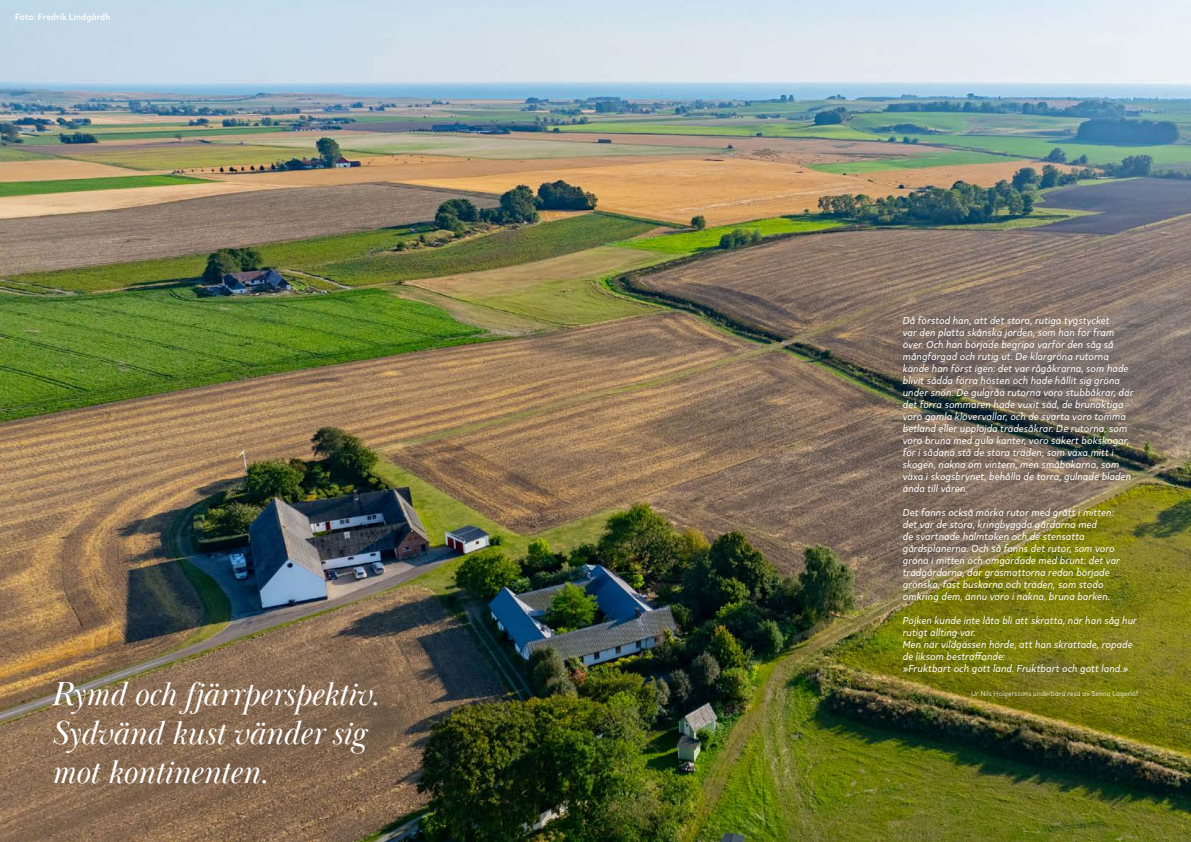
<style>
.page{position:relative;width:1191px;height:842px;background:#fff}
.page>*{position:absolute;margin:0;border:0;box-sizing:border-box;transform-origin:0 0}
.t1{font:italic 34.2px/38.8px "Baskerville Display PT";letter-spacing:-.01em;color:#fff}
.t2{font:italic 10px/12px "Kappa Display";letter-spacing:.01em;color:#fff}
.t3{font:700 9px "Kappa Display";letter-spacing:.015em;color:#fff}
.t4{font:7px "Kappa Display";letter-spacing:.025em;color:#fff}
</style>
<div class="page">
<img style="left:0;top:0;width:1191px;height:842px">
<p class="t3" style="left:15px;top:11px;width:97px">Foto: Fredrik Lindgårdh</p>
<p class="t2" style="left:902px;top:314px;width:232px">Då förstod han, att det stora, rutiga tygstycket<br>var den platta skånska jorden, som han for fram över. Och han började begripa varför den såg så mångfärgad och rutig ut. De klargröna rutorna kände han först igen: det var rågåkrarna, som hade blivit sådda förra hösten och hade hållit sig gröna under snön. De gulgråa rutorna voro stubbåkrar, där det förra sommaren hade vuxit säd, de brunaktiga voro gamla klövervallar, och de svarta voro tomma betland eller upplöjda trädesåkrar. De rutorna, som voro bruna med gula kanter, voro säkert bokskogar, för i sådana stå de stora träden, som växa mitt i skogen, nakna om vintern, men småbokarna, som växa i skogsbrynet, behålla de torra, gulnade bladen ända till våren.</p>
<p class="t2" style="left:902px;top:506px;width:219px">Det fanns också mörka rutor med grått i mitten: det var de stora, kringbyggda gårdarna med<br>de svartnade halmtaken och de stensatta gårdsplanerna. Och så fanns det rutor, som voro gröna i mitten och omgärdade med brunt: det var trädgårdarna, där gräsmattorna redan började grönska, fast buskarna och träden, som stodo omkring dem, ännu voro i nakna, bruna barken.</p>
<p class="t2" style="left:902px;top:614px;width:236px">Pojken kunde inte låta bli att skratta, när han såg hur rutigt allting var.<br>Men när vildgässen hörde, att han skrattade, ropade de liksom bestraffande:<br>»Fruktbart och gott land. Fruktbart och gott land.»</p>
<h1 class="t1" style="left:51px;top:676px;width:330px">Rymd och fjärrperspektiv.</h1>
<p class="t4" style="left:971px;top:689px;width:169px">Ur Nils Holgerssons underbara resa av Selma Lagerlöf</p>
<h1 class="t1" style="left:51px;top:715px;width:315px">Sydvänd kust vänder sig mot kontinenten.</h1>
</div>
